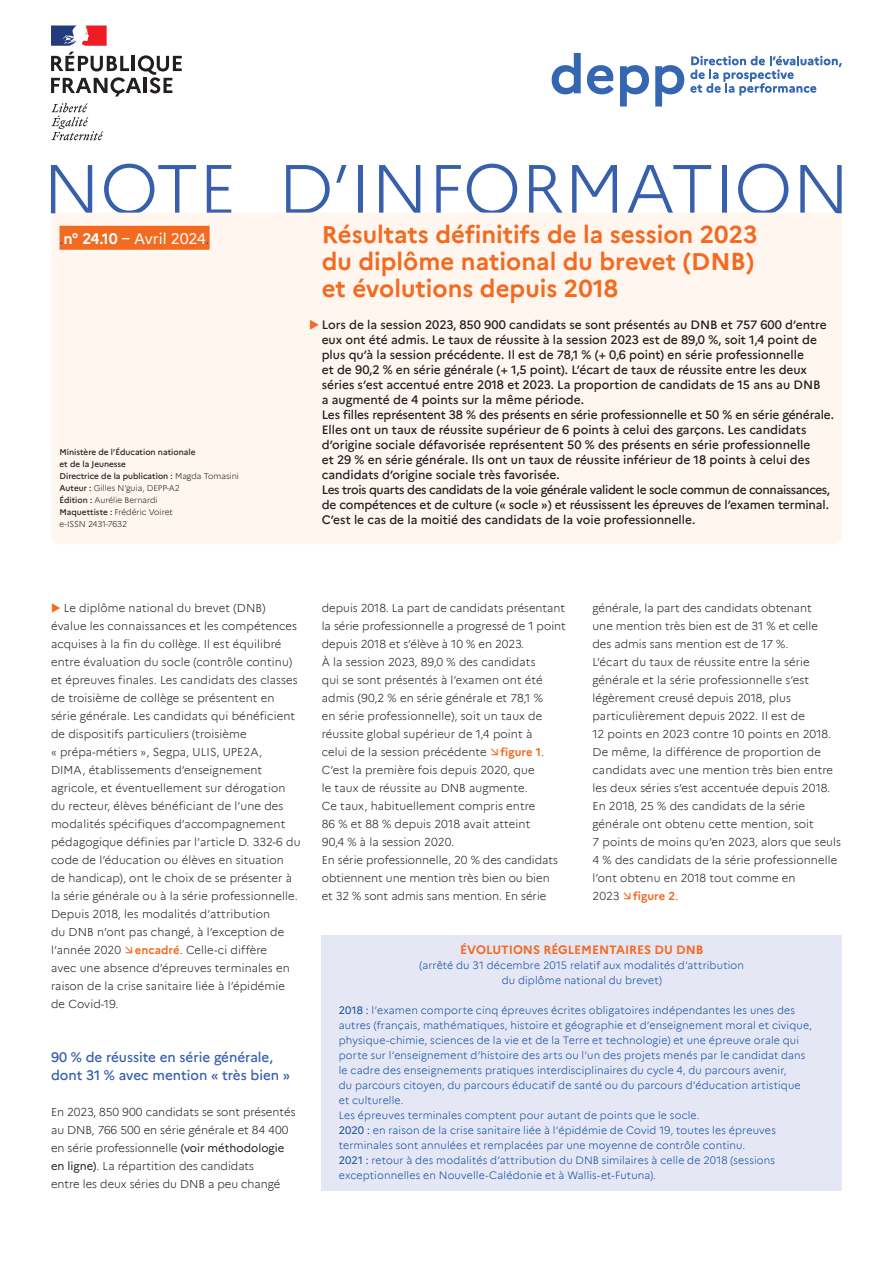
<style>
.page{position:relative;width:893px;height:1263px;background:#fff}
.page>*{position:absolute;margin:0;border:0;box-sizing:border-box;transform-origin:0 0}
.t1{font:300 69px "Marianne";color:#375fac}
.t2{font:700 24px/27px "Marianne";color:#f36a21;text-align:justify}
.t3{font:15px "Marianne";color:#fff}
.t4{font:500 13.5px/18px "Marianne";color:#375fac}
.t5{font:500 12px/15px "Marianne";letter-spacing:-.005em;color:#231f20}
.t6{font:700 12px "Marianne";color:#f36a21}
.t7{font:300 11.25px/18px "Marianne";letter-spacing:.01em;color:#231f20}
.t8{font:300 10.5px/15px "Marianne";letter-spacing:.01em;color:#0d4da1;text-align:center}
.t9{font:500 8.25px/12px "Marianne";color:#231f20}
.s1{color:#375fac}
.s2{font-weight:700}
.s3{font-weight:300}
.s4{font-weight:700;color:#f36a21}
.s5{font-weight:400}
</style>
<div class="page">
<div style="left:51px;top:213px;width:791px;height:331px;background:#fef6ef;border-radius:9px"></div>
<div style="left:60px;top:226px;width:150px;height:24px;background:#f36a21"></div>
<svg style="left:51px;top:52px;width:131px;height:45px"></svg>
<svg style="left:51px;top:103px;width:52px;height:37px"></svg>
<svg style="left:51px;top:26px;width:56px;height:20px"></svg>
<svg style="left:552px;top:53px;width:29px;height:41px"></svg>
<svg style="left:587px;top:65px;width:27px;height:29px"></svg>
<svg style="left:620px;top:65px;width:29px;height:42px"></svg>
<svg style="left:655px;top:65px;width:29px;height:42px"></svg>
<svg style="left:690px;top:56px;width:152px;height:40px"></svg>
<div style="left:322px;top:935px;width:520px;height:256px;background:#e5e7f4"></div>
<h1 class="t1" style="left:43px;top:136px;width:808px">NOTE D’INFORMATION</h1>
<h3 class="t3" style="left:60px;top:227px;width:152px"><span class="s1">.</span><span class="s2">n° 24.10</span> – Avril 2024<span class="s1">.</span></h3>
<h2 class="t2" style="left:322px;top:219px;width:437px">Résultats définitifs de la session 2023 du diplôme national du brevet (DNB) et évolutions depuis 2018</h2>
<p class="t5" style="left:322px;top:317px;width:514px">Lors de la session 2023, 850 900 candidats se sont présentés au DNB et 757 600 d’entre eux ont été admis. Le taux de réussite à la session 2023 est de 89,0 %, soit 1,4 point de plus qu’à la session précédente. Il est de 78,1 % (+ 0,6 point) en série professionnelle<br>et de 90,2 % en série générale (+ 1,5 point). L’écart de taux de réussite entre les deux séries s’est accentué entre 2018 et 2023. La proportion de candidats de 15 ans au DNB<br>a augmenté de 4 points sur la même période.<br>Les filles représentent 38 % des présents en série professionnelle et 50 % en série générale.<br>Elles ont un taux de réussite supérieur de 6 points à celui des garçons. Les candidats d’origine sociale défavorisée représentent 50 % des présents en série professionnelle<br>et 29 % en série générale. Ils ont un taux de réussite inférieur de 18 points à celui des candidats d’origine sociale très favorisée.<br>Les trois quarts des candidats de la voie générale valident le socle commun de connaissances, de compétences et de culture (« socle ») et réussissent les épreuves de l’examen terminal.<br>C’est le cas de la moitié des candidats de la voie professionnelle.</p>
<p class="t9" style="left:60px;top:446px;width:181px">Ministère de l’Éducation nationale<br>et de la Jeunesse<br>Directrice de la publication : <span class="s3">Magda Tomasini<br></span>Auteur : <span class="s3">Gilles N’guia, DEPP-A2<br></span>Édition : <span class="s3">Aurélie Bernardi<br></span>Maquettiste : <span class="s3">Frédéric Voiret<br>e-ISSN 2431-7632</span></p>
<p class="t7" style="left:51px;top:598px;width:251px;text-indent:13px">Le diplôme national du brevet (DNB) évalue les connaissances et les compétences acquises à la fin du collège. Il est équilibré entre évaluation du socle (contrôle continu) et épreuves finales. Les candidats des classes de troisième de collège se présentent en série générale. Les candidats qui bénéficient de dispositifs particuliers (troisième<br>« prépa-métiers », Segpa, ULIS, UPE2A,<br>DIMA, établissements d’enseignement agricole, et éventuellement sur dérogation du recteur, élèves bénéficiant de l’une des modalités spécifiques d’accompagnement pédagogique définies par l’article D. 332-6 du code de l’éducation ou élèves en situation de handicap), ont le choix de se présenter à la série générale ou à la série professionnelle.<br>Depuis 2018, les modalités d’attribution<br>du DNB n’ont pas changé, à l’exception de l’année 2020 <span class="s4">encadré</span>. Celle-ci diffère<br>avec une absence d’épreuves terminales en raison de la crise sanitaire liée à l’épidémie de Covid-19.</p>
<p class="t4" style="left:51px;top:1047px;width:241px">90 % de réussite en série générale, dont 31 % avec mention « très bien »</p>
<p class="t7" style="left:51px;top:1102px;width:246px">En 2023, 850 900 candidats se sont présentés au DNB, 766 500 en série générale et 84 400 en série professionnelle <span class="s5">(voir méthodologie en ligne)</span>. La répartition des candidats<br>entre les deux séries du DNB a peu changé</p>
<p class="t7" style="left:322px;top:598px;width:246px">depuis 2018. La part de candidats présentant la série professionnelle a progressé de 1 point depuis 2018 et s’élève à 10 % en 2023.<br>À la session 2023, 89,0 % des candidats<br>qui se sont présentés à l’examen ont été admis (90,2 % en série générale et 78,1 %<br>en série professionnelle), soit un taux de réussite global supérieur de 1,4 point à<br>celui de la session précédente <span class="s4">figure 1</span>.<br>C’est la première fois depuis 2020, que<br>le taux de réussite au DNB augmente.<br>Ce taux, habituellement compris entre<br>86 % et 88 % depuis 2018 avait atteint<br>90,4 % à la session 2020.<br>En série professionnelle, 20 % des candidats obtiennent une mention très bien ou bien<br>et 32 % sont admis sans mention. En série</p>
<p class="t7" style="left:592px;top:598px;width:250px">générale, la part des candidats obtenant<br>une mention très bien est de 31 % et celle<br>des admis sans mention est de 17 %.<br>L’écart du taux de réussite entre la série générale et la série professionnelle s’est légèrement creusé depuis 2018, plus particulièrement depuis 2022. Il est de<br>12 points en 2023 contre 10 points en 2018.<br>De même, la différence de proportion de candidats avec une mention très bien entre les deux séries s’est accentuée depuis 2018.<br>En 2018, 25 % des candidats de la série générale ont obtenu cette mention, soit<br>7 points de moins qu’en 2023, alors que seuls 4 % des candidats de la série professionnelle l’ont obtenu en 2018 tout comme en<br>2023 <span class="s4">figure 2</span>.</p>
<p class="t6" style="left:460px;top:940px;width:245px">ÉVOLUTIONS RÉGLEMENTAIRES DU DNB</p>
<p class="t8" style="left:420px;top:957px;width:326px">(arrêté du 31 décembre 2015 relatif aux modalités d’attribution du diplôme national du brevet)</p>
<p class="t8" style="left:339px;top:1002px;width:475px;text-align:left"><span class="s5">2018 :</span> l’examen comporte cinq épreuves écrites obligatoires indépendantes les unes des autres (français, mathématiques, histoire et géographie et d’enseignement moral et civique, physique-chimie, sciences de la vie et de la Terre et technologie) et une épreuve orale qui porte sur l’enseignement d’histoire des arts ou l’un des projets menés par le candidat dans le cadre des enseignements pratiques interdisciplinaires du cycle 4, du parcours avenir,<br>du parcours citoyen, du parcours éducatif de santé ou du parcours d’éducation artistique et culturelle.<br>Les épreuves terminales comptent pour autant de points que le socle.<br><span class="s5">2020 :</span> en raison de la crise sanitaire liée à l’épidémie de Covid 19, toutes les épreuves terminales sont annulées et remplacées par une moyenne de contrôle continu.<br><span class="s5">2021 :</span> retour à des modalités d’attribution du DNB similaires à celle de 2018 (sessions exceptionnelles en Nouvelle-Calédonie et à Wallis-et-Futuna).</p>
</div>
